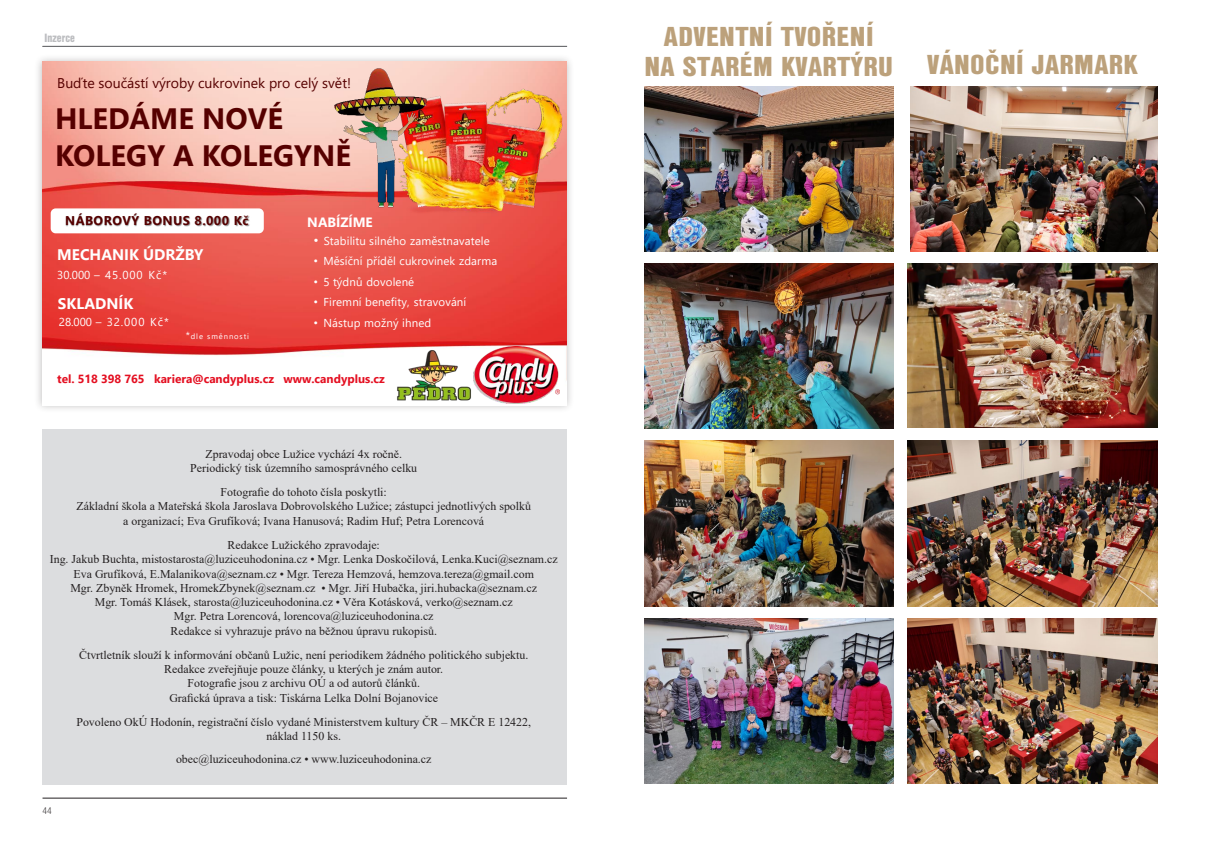
<style>
.page{position:relative;width:1205px;height:851px;background:#fff}
.page>*{position:absolute;margin:0;border:0;box-sizing:border-box;transform-origin:0 0}
.t1{font:700 29.38px/36.2px "Segoe UI";color:#560000}
.nadpis{font:28.62px/30px "Nimbus San DEE Blac Cond";letter-spacing:.01em;color:#bca17b;text-align:center;scale:1.14 1}
.t2{font:700 15.25px "Segoe UI";color:#fff}
.t3{font:14.12px "Segoe UI";color:#560000}
.t4{font:700 13.5px "Segoe UI";color:#fff}
.t5{font:700 12.75px "Segoe UI";letter-spacing:.035em;color:#560000}
.Základní_text{font:12.5px "Nimbus San DEE Blac Cond";color:#bcbdc0}
.blok_kurziva{font:11.88px/14.2px "Times New Roman";color:#231f20;text-align:center}
.t6{font:700 11.75px "Segoe UI";color:#e40f21}
.t7{font:11.5px "Segoe UI";letter-spacing:.01em;color:#fff}
.t8{font:11.5px "Segoe UI";letter-spacing:.075em;color:#fff}
.t9{font:10px "Nimbus San DEE Ligh Cond";color:#231f20}
.t10{font:7.62px "Segoe UI";letter-spacing:.115em;color:#fff}
.s1{font-size:10.25px}
.s2{font-family:"Arial";font-size:13px}
.s3{font-family:"Arial"}
</style>
<div class="page">
<hr style="left:43px;top:797px;width:524px;height:1px;background:#231f20">
<hr style="left:43px;top:46px;width:524px;height:1px;background:#6c6d70">
<div style="left:43px;top:429px;width:524px;height:355px;background:#dcdddf"></div>
<div style="left:34px;top:53px;width:540px;height:360px;background:#231f20;opacity:.29"></div>
<img style="left:42px;top:61px;width:525px;height:344px">
<img style="left:397px;top:343px;width:74px;height:62px">
<img style="left:473px;top:347px;width:86px;height:56px">
<img style="left:375px;top:61px;width:192px;height:168px">
<img style="left:331px;top:63px;width:103px;height:150px">
<div style="left:51px;top:208px;width:213px;height:25px;background:#fff;border:3px solid #fff;border-radius:4px"></div>
<img style="left:57px;top:208px;width:201px;height:29px">
<img style="left:644px;top:86px;width:249px;height:166px">
<img style="left:644px;top:441px;width:249px;height:165px">
<img style="left:644px;top:618px;width:249px;height:165px">
<img style="left:910px;top:86px;width:247px;height:166px">
<img style="left:908px;top:263px;width:249px;height:165px">
<img style="left:908px;top:441px;width:249px;height:165px">
<img style="left:908px;top:618px;width:249px;height:165px">
<img style="left:644px;top:263px;width:249px;height:166px">
<p class="Základní_text" style="left:45px;top:31px;width:32px">Inzerce</p>
<p class="t3" style="left:57px;top:70px;width:295px">Buďte součástí výroby cukrovinek pro celý svět!</p>
<p class="t1" style="left:55px;top:98px;width:298px">HLEDÁME NOVÉ<br>KOLEGY A KOLEGYNĚ</p>
<p class="t5" style="left:65px;top:209px;width:185px">NÁBOROVÝ BONUS 8.000 Kč</p>
<p class="t2" style="left:57px;top:240px;width:148px">MECHANIK ÚDRŽBY</p>
<p class="t8" style="left:57px;top:264px;width:112px">30.000 – 45.000 Kč*</p>
<p class="t2" style="left:58px;top:289px;width:77px">SKLADNÍK</p>
<p class="t8" style="left:59px;top:311px;width:112px">28.000 – 32.000 Kč*</p>
<p class="t10" style="left:186px;top:329px;width:65px"><span class="s1">*</span>dle směnnosti</p>
<p class="t4" style="left:307px;top:209px;width:67px">NABÍZÍME</p>
<p class="t7" style="left:314px;top:230px;width:177px"><span class="s2">•</span> Stabilitu silného zaměstnavatele</p>
<p class="t7" style="left:314px;top:250px;width:185px"><span class="s3">•</span> Měsíční příděl cukrovinek zdarma</p>
<p class="t7" style="left:314px;top:271px;width:102px"><span class="s3">•</span> 5 týdnů dovolené</p>
<p class="t7" style="left:314px;top:291px;width:154px"><span class="s3">•</span> Firemní benefity, stravování</p>
<p class="t7" style="left:314px;top:311px;width:119px"><span class="s3">•</span> Nástup možný ihned</p>
<p class="t6" style="left:57px;top:368px;width:329px">tel. 518 398 765 kariera@candyplus.cz www.candyplus.cz</p>
<p class="blok_kurziva" style="left:205px;top:446px;width:198px">Zpravodaj obce Lužice vychází 4x ročně.</p>
<p class="blok_kurziva" style="left:190px;top:460px;width:228px">Periodický tisk územního samosprávného celku</p>
<p class="blok_kurziva" style="left:221px;top:484px;width:168px">Fotografie do tohoto čísla poskytli:</p>
<p class="blok_kurziva" style="left:76px;top:499px;width:456px">Základní škola a Mateřská škola Jaroslava Dobrovolského Lužice; zástupci jednotlivých spolků a organizací; Eva Grufíková; Ivana Hanusová; Radim Huf; Petra Lorencová</p>
<p class="blok_kurziva" style="left:228px;top:537px;width:154px">Redakce Lužického zpravodaje:</p>
<p class="blok_kurziva" style="left:50px;top:551px;width:509px">Ing. Jakub Buchta, mistostarosta@luziceuhodonina.cz • Mgr. Lenka Doskočilová, Lenka.Kuci@seznam.cz</p>
<p class="blok_kurziva" style="left:74px;top:566px;width:462px">Eva Grufíková, E.Malanikova@seznam.cz • Mgr. Tereza Hemzová, hemzova.tereza@gmail.com</p>
<p class="blok_kurziva" style="left:70px;top:580px;width:468px">Mgr. Zbyněk Hromek, HromekZbynek@seznam.cz • Mgr. Jiří Hubačka, jiri.hubacka@seznam.cz</p>
<p class="blok_kurziva" style="left:95px;top:594px;width:419px">Mgr. Tomáš Klásek, starosta@luziceuhodonina.cz • Věra Kotásková, verko@seznam.cz</p>
<p class="blok_kurziva" style="left:174px;top:608px;width:261px">Mgr. Petra Lorencová, lorencova@luziceuhodonina.cz</p>
<p class="blok_kurziva" style="left:170px;top:623px;width:268px">Redakce si vyhrazuje právo na běžnou úpravu rukopisů.</p>
<p class="blok_kurziva" style="left:79px;top:647px;width:451px">Čtvrtletník slouží k informování občanů Lužic, není periodikem žádného politického subjektu.</p>
<p class="blok_kurziva" style="left:164px;top:661px;width:280px">Redakce zveřejňuje pouze články, u kterých je znám autor.</p>
<p class="blok_kurziva" style="left:187px;top:675px;width:234px">Fotografie jsou z archivu OÚ a od autorů článků.</p>
<p class="blok_kurziva" style="left:169px;top:690px;width:270px">Grafická úprava a tisk: Tiskárna Lelka Dolní Bojanovice</p>
<p class="blok_kurziva" style="left:76px;top:714px;width:456px">Povoleno OkÚ Hodonín, registrační číslo vydané Ministerstvem kultury ČR – MKČR E 12422,</p>
<p class="blok_kurziva" style="left:266px;top:728px;width:76px">náklad 1150 ks.</p>
<p class="blok_kurziva" style="left:176px;top:751px;width:257px">obec@luziceuhodonina.cz • www.luziceuhodonina.cz</p>
<p class="t9" style="left:43px;top:804px;width:11px">44</p>
<p class="nadpis" style="left:644px;top:21px;width:219px">ADVENTNÍ TVOŘENÍ<br>NA STARÉM KVARTÝRU</p>
<p class="nadpis" style="left:927px;top:50px;width:186px">VÁNOČNÍ JARMARK</p>
</div>
